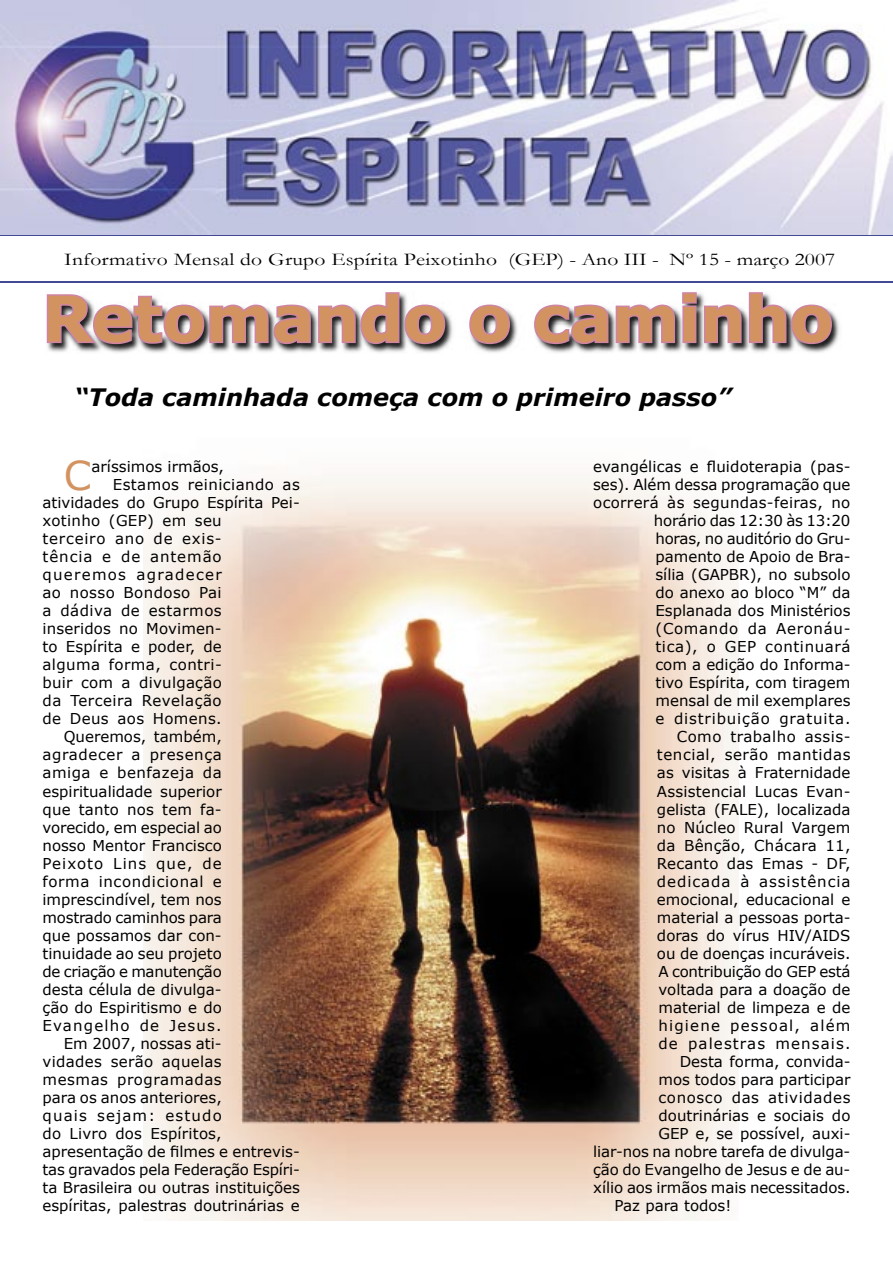
<style>
.page{position:relative;width:893px;height:1263px;background:#fff}
.page>*{position:absolute;margin:0;border:0;box-sizing:border-box;transform-origin:0 0}
.t1{font:700 63px "Verdana";color:#d39361}
.t2{font:39.75px "Verdana";color:#d39361}
.t3{font:italic 700 24px "Verdana";color:#000}
.t4{font:18px "Garamond";letter-spacing:.01em;color:#000;scale:1.2 1}
.t5{font:15px "Verdana";color:#000}
.t6{font:15px "Verdana";letter-spacing:.03em;color:#000}
.t7{font:15px "Verdana";letter-spacing:.02em;color:#000}
.t8{font:15px "Verdana";letter-spacing:.04em;color:#000}
.t9{font:15px "Verdana";letter-spacing:.035em;color:#000}
.t10{font:15px "Verdana";letter-spacing:.045em;color:#000}
.t11{font:15px "Verdana";letter-spacing:.065em;color:#000}
.t12{font:15px "Verdana";letter-spacing:.08em;color:#000}
.t13{font:15px "Verdana";letter-spacing:.075em;color:#000}
.t14{font:15px "Verdana";letter-spacing:.025em;color:#000}
.t15{font:15px "Verdana";letter-spacing:.055em;color:#000}
.t16{font:15px "Verdana";letter-spacing:-.02em;color:#000}
.t17{font:15px "Verdana";letter-spacing:.05em;color:#000}
.t18{font:15px "Verdana";letter-spacing:.085em;color:#000}
.t19{font:15px "Verdana";letter-spacing:.07em;color:#000}
</style>
<div class="page">
<img style="left:144px;top:474px;width:595px;height:746px">
<hr style="left:0;top:282px;width:893px;height:1px;background:#434994">
<img style="left:0;top:0;width:893px;height:235px">
<img style="left:47px;top:312px;width:793px;height:41px">
<svg style="left:46px;top:292px;width:401px;height:54px"></svg>
<svg style="left:468px;top:304px;width:44px;height:42px;background:#9b858e"></svg>
<svg style="left:532px;top:292px;width:301px;height:54px"></svg>
<p class="t4" style="left:64px;top:247px;width:644px">Informativo Mensal do Grupo Espírita Peixotinho (GEP) - Ano III - Nº 15 - março 2007</p>
<h1 class="t1" style="left:42px;top:279px;width:792px">Retomando o caminho</h1>
<h3 class="t3" style="left:74px;top:382px;width:658px">“Toda caminhada começa com o primeiro passo”</h3>
<h2 class="t2" style="left:64px;top:451px;width:29px">C</h2>
<p class="t5" style="left:92px;top:457px;width:134px">aríssimos irmãos,</p>
<p class="t6" style="left:113px;top:475px;width:189px">Estamos reiniciando as</p>
<p class="t5" style="left:43px;top:493px;width:259px">atividades do Grupo Espírita Pei-</p>
<p class="t7" style="left:43px;top:511px;width:181px">xotinho (GEP) em seu</p>
<p class="t17" style="left:43px;top:529px;width:181px">terceiro ano de exis-</p>
<p class="t11" style="left:43px;top:547px;width:181px">tência e de antemão</p>
<p class="t18" style="left:43px;top:565px;width:181px">queremos agradecer</p>
<p class="t6" style="left:43px;top:583px;width:181px">ao nosso Bondoso Pai</p>
<p class="t6" style="left:43px;top:601px;width:181px">a dádiva de estarmos</p>
<p class="t5" style="left:43px;top:619px;width:181px">inseridos no Movimen-</p>
<p class="t5" style="left:43px;top:637px;width:181px">to Espírita e poder, de</p>
<p class="t6" style="left:43px;top:655px;width:181px">alguma forma, contri-</p>
<p class="t7" style="left:43px;top:673px;width:181px">buir com a divulgação</p>
<p class="t9" style="left:43px;top:691px;width:181px">da Terceira Revelação</p>
<p class="t14" style="left:43px;top:709px;width:181px">de Deus aos Homens.</p>
<p class="t5" style="left:64px;top:727px;width:160px">Queremos, também,</p>
<p class="t8" style="left:43px;top:745px;width:181px">agradecer a presença</p>
<p class="t6" style="left:43px;top:763px;width:181px">amiga e benfazeja da</p>
<p class="t5" style="left:43px;top:781px;width:181px">espiritualidade superior</p>
<p class="t5" style="left:43px;top:799px;width:181px">que tanto nos tem fa-</p>
<p class="t5" style="left:43px;top:817px;width:181px">vorecido, em especial ao</p>
<p class="t5" style="left:43px;top:835px;width:181px">nosso Mentor Francisco</p>
<p class="t19" style="left:43px;top:853px;width:181px">Peixoto Lins que, de</p>
<p class="t10" style="left:43px;top:871px;width:181px">forma incondicional e</p>
<p class="t5" style="left:43px;top:889px;width:181px">imprescindível, tem nos</p>
<p class="t5" style="left:43px;top:907px;width:181px">mostrado caminhos para</p>
<p class="t5" style="left:43px;top:925px;width:181px">que possamos dar con-</p>
<p class="t5" style="left:43px;top:943px;width:181px">tinuidade ao seu projeto</p>
<p class="t16" style="left:43px;top:961px;width:181px">de criação e manutenção</p>
<p class="t5" style="left:43px;top:979px;width:181px">desta célula de divulga-</p>
<p class="t5" style="left:43px;top:997px;width:181px">ção do Espiritismo e do</p>
<p class="t12" style="left:43px;top:1015px;width:181px">Evangelho de Jesus.</p>
<p class="t5" style="left:64px;top:1033px;width:159px">Em 2007, nossas ati-</p>
<p class="t14" style="left:43px;top:1051px;width:181px">vidades serão aquelas</p>
<p class="t9" style="left:43px;top:1069px;width:181px">mesmas programadas</p>
<p class="t5" style="left:43px;top:1087px;width:181px">para os anos anteriores,</p>
<p class="t13" style="left:43px;top:1105px;width:181px">quais sejam: estudo</p>
<p class="t5" style="left:43px;top:1123px;width:181px">do Livro dos Espíritos,</p>
<p class="t5" style="left:43px;top:1141px;width:259px">apresentação de filmes e entrevis-</p>
<p class="t5" style="left:43px;top:1159px;width:259px">tas gravados pela Federação Espíri-</p>
<p class="t5" style="left:43px;top:1177px;width:259px">ta Brasileira ou outras instituições</p>
<p class="t5" style="left:43px;top:1195px;width:259px">espíritas, palestras doutrinárias e</p>
<p class="t5" style="left:593px;top:457px;width:259px">evangélicas e fluidoterapia (pas-</p>
<p class="t5" style="left:593px;top:475px;width:259px">ses). Além dessa programação que</p>
<p class="t7" style="left:593px;top:493px;width:259px">ocorrerá às segundas-feiras, no</p>
<p class="t5" style="left:654px;top:511px;width:198px">horário das 12:30 às 13:20</p>
<p class="t5" style="left:655px;top:529px;width:197px">horas, no auditório do Gru-</p>
<p class="t5" style="left:655px;top:547px;width:197px">pamento de Apoio de Bra-</p>
<p class="t5" style="left:655px;top:565px;width:196px">sília (GAPBR), no subsolo</p>
<p class="t5" style="left:655px;top:583px;width:197px">do anexo ao bloco “M” da</p>
<p class="t5" style="left:655px;top:601px;width:196px">Esplanada dos Ministérios</p>
<p class="t10" style="left:655px;top:619px;width:197px">(Comando da Aeronáu-</p>
<p class="t8" style="left:655px;top:637px;width:196px">tica), o GEP continuará</p>
<p class="t5" style="left:655px;top:655px;width:197px">com a edição do Informa-</p>
<p class="t5" style="left:655px;top:673px;width:197px">tivo Espírita, com tiragem</p>
<p class="t5" style="left:655px;top:691px;width:197px">mensal de mil exemplares</p>
<p class="t15" style="left:655px;top:709px;width:196px">e distribuição gratuita.</p>
<p class="t6" style="left:677px;top:727px;width:175px">Como trabalho assis-</p>
<p class="t9" style="left:657px;top:745px;width:195px">tencial, serão mantidas</p>
<p class="t5" style="left:657px;top:763px;width:195px">as visitas à Fraternidade</p>
<p class="t5" style="left:657px;top:781px;width:195px">Assistencial Lucas Evan-</p>
<p class="t5" style="left:657px;top:799px;width:195px">gelista (FALE), localizada</p>
<p class="t5" style="left:657px;top:817px;width:195px">no Núcleo Rural Vargem</p>
<p class="t7" style="left:657px;top:835px;width:195px">da Bênção, Chácara 11,</p>
<p class="t5" style="left:657px;top:853px;width:195px">Recanto das Emas - DF,</p>
<p class="t11" style="left:657px;top:871px;width:195px">dedicada à assistência</p>
<p class="t5" style="left:657px;top:889px;width:195px">emocional, educacional e</p>
<p class="t5" style="left:657px;top:907px;width:195px">material a pessoas porta-</p>
<p class="t5" style="left:657px;top:925px;width:195px">doras do vírus HIV/AIDS</p>
<p class="t5" style="left:657px;top:943px;width:195px">ou de doenças incuráveis.</p>
<p class="t5" style="left:658px;top:961px;width:194px">A contribuição do GEP está</p>
<p class="t5" style="left:658px;top:979px;width:194px">voltada para a doação de</p>
<p class="t5" style="left:658px;top:997px;width:193px">material de limpeza e de</p>
<p class="t12" style="left:658px;top:1015px;width:194px">higiene pessoal, além</p>
<p class="t13" style="left:658px;top:1033px;width:193px">de palestras mensais.</p>
<p class="t5" style="left:680px;top:1051px;width:172px">Desta forma, convida-</p>
<p class="t5" style="left:658px;top:1069px;width:193px">mos todos para participar</p>
<p class="t8" style="left:658px;top:1087px;width:193px">conosco das atividades</p>
<p class="t5" style="left:658px;top:1105px;width:193px">doutrinárias e sociais do</p>
<p class="t5" style="left:658px;top:1123px;width:194px">GEP e, se possível, auxi-</p>
<p class="t5" style="left:593px;top:1141px;width:259px">liar-nos na nobre tarefa de divulga-</p>
<p class="t5" style="left:593px;top:1159px;width:259px">ção do Evangelho de Jesus e de au-</p>
<p class="t5" style="left:593px;top:1177px;width:259px">xílio aos irmãos mais necessitados.</p>
<p class="t5" style="left:614px;top:1195px;width:118px">Paz para todos!</p>
</div>
